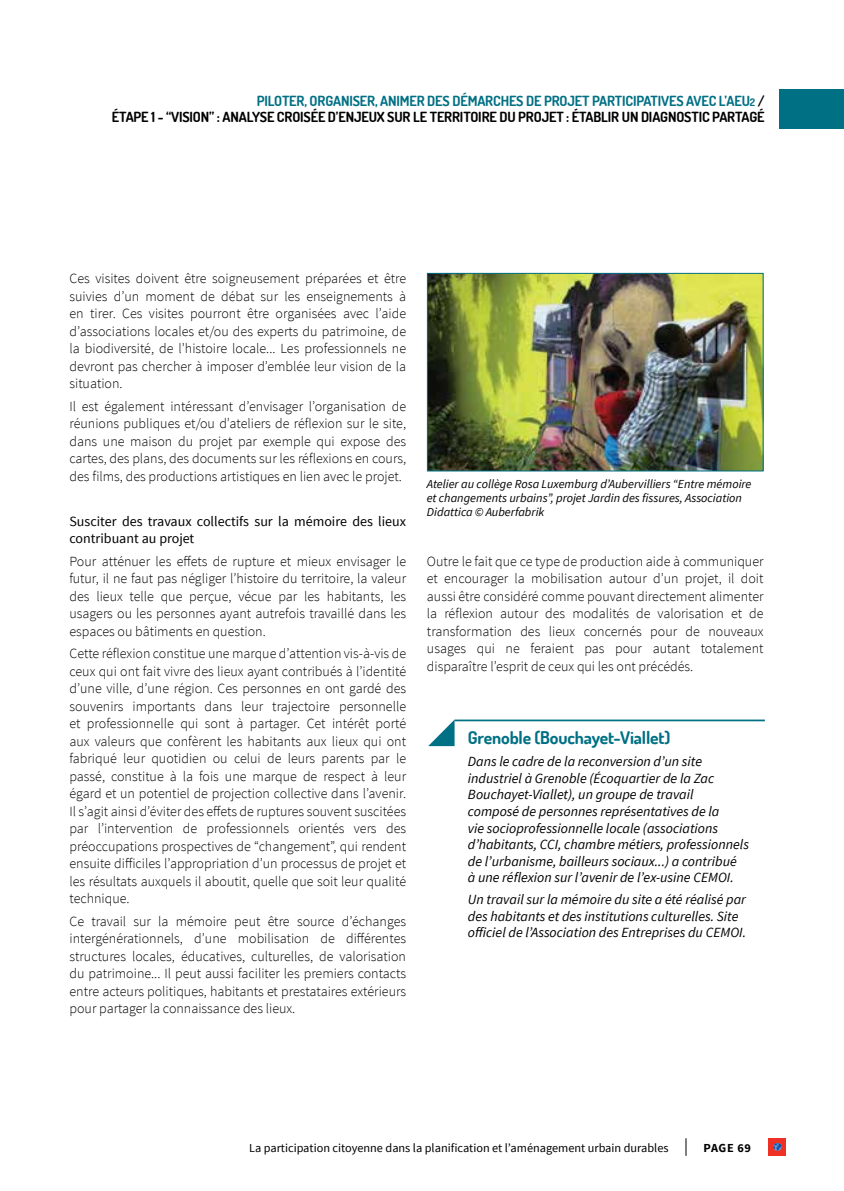
<style>
.page{position:relative;width:844px;height:1191px;background:#fff}
.page>*{position:absolute;margin:0;border:0;box-sizing:border-box;transform-origin:0 0}
.t1{font:700 17.5px "Dosis";letter-spacing:-.01em;color:#007084}
.t2{font:300 14px/17.5px "Source Sans Pro";color:#000;text-align:justify}
.t3{font:italic 14px/16.6px "Source Sans Pro";color:#000}
.t4{font:700 14px/15.8px "Dosis";letter-spacing:-.01em;color:#000;text-align:right}
.t5{font:14px/17.5px "Source Sans Pro";color:#000}
.t6{font:italic 12.25px/14px "Source Sans Pro";color:#000}
.t7{font:12.25px "Source Sans Pro";color:#000}
.t8{font:700 12.25px "Source Sans Pro";letter-spacing:.045em;color:#000}
.s1{color:#007084}
.s2{font-size:10.5px;color:#007084}
</style>
<div class="page">
<svg style="left:685px;top:1138px;width:1px;height:17px"></svg>
<div style="left:768px;top:1138px;width:18px;height:17px;background:#ee3124"></div>
<svg style="left:773px;top:1142px;width:8px;height:9px"></svg>
<div style="left:779px;top:89px;width:64px;height:40px;background:#007084"></div>
<img style="left:429px;top:275px;width:332px;height:194px">
<div style="left:427px;top:273px;width:336px;height:198px;border:1px solid #007084"></div>
<svg style="left:428px;top:720px;width:26px;height:26px"></svg>
<hr style="left:454px;top:719px;width:310px;height:2px;background:#007084">
<p class="t4" style="left:112px;top:93px;width:654px"><span class="s1">PILOTER, ORGANISER, ANIMER DES DÉMARCHES DE PROJET PARTICIPATIVES AVEC L’AEU</span><span class="s2">2</span> /<br>ÉTAPE 1 - “VISION” : ANALYSE CROISÉE D’ENJEUX SUR LE TERRITOIRE DU PROJET : ÉTABLIR UN DIAGNOSTIC PARTAGÉ</p>
<p class="t2" style="left:69px;top:270px;width:338px">Ces visites doivent être soigneusement préparées et être suivies d’un moment de débat sur les enseignements à en tirer. Ces visites pourront être organisées avec l’aide d’associations locales et/ou des experts du patrimoine, de la biodiversité, de l’histoire locale... Les professionnels ne devront pas chercher à imposer d’emblée leur vision de la situation.</p>
<p class="t2" style="left:69px;top:397px;width:338px">Il est également intéressant d’envisager l’organisation de réunions publiques et/ou d’ateliers de réflexion sur le site, dans une maison du projet par exemple qui expose des cartes, des plans, des documents sur les réflexions en cours, des films, des productions artistiques en lien avec le projet.</p>
<p class="t5" style="left:69px;top:513px;width:338px">Susciter des travaux collectifs sur la mémoire des lieux contribuant au projet</p>
<p class="t2" style="left:69px;top:552px;width:338px">Pour atténuer les effets de rupture et mieux envisager le futur, il ne faut pas négliger l’histoire du territoire, la valeur des lieux telle que perçue, vécue par les habitants, les usagers ou les personnes ayant autrefois travaillé dans les espaces ou bâtiments en question.</p>
<p class="t2" style="left:69px;top:645px;width:338px">Cette réflexion constitue une marque d’attention vis-à-vis de ceux qui ont fait vivre des lieux ayant contribués à l’identité d’une ville, d’une région. Ces personnes en ont gardé des souvenirs importants dans leur trajectoire personnelle et professionnelle qui sont à partager. Cet intérêt porté aux valeurs que confèrent les habitants aux lieux qui ont fabriqué leur quotidien ou celui de leurs parents par le passé, constitue à la fois une marque de respect à leur égard et un potentiel de projection collective dans l’avenir.<br>Il s’agit ainsi d’éviter des effets de ruptures souvent suscitées par l’intervention de professionnels orientés vers des préoccupations prospectives de “changement”, qui rendent ensuite difficiles l’appropriation d’un processus de projet et les résultats auxquels il aboutit, quelle que soit leur qualité technique.</p>
<p class="t2" style="left:69px;top:912px;width:338px">Ce travail sur la mémoire peut être source d’échanges intergénérationnels, d’une mobilisation de différentes structures locales, éducatives, culturelles, de valorisation du patrimoine... Il peut aussi faciliter les premiers contacts entre acteurs politiques, habitants et prestataires extérieurs pour partager la connaissance des lieux.</p>
<p class="t6" style="left:427px;top:477px;width:326px">Atelier au collège Rosa Luxemburg d’Aubervilliers “Entre mémoire et changements urbains”, projet Jardin des fissures, Association<br>Didattica © Auberfabrik</p>
<p class="t2" style="left:427px;top:552px;width:338px">Outre le fait que ce type de production aide à communiquer et encourager la mobilisation autour d’un projet, il doit aussi être considéré comme pouvant directement alimenter la réflexion autour des modalités de valorisation et de transformation des lieux concernés pour de nouveaux usages qui ne feraient pas pour autant totalement disparaître l’esprit de ceux qui les ont précédés.</p>
<p class="t1" style="left:468px;top:726px;width:204px">Grenoble (Bouchayet-Viallet)</p>
<p class="t3" style="left:468px;top:753px;width:282px">Dans le cadre de la reconversion d’un site industriel à Grenoble (Écoquartier de la Zac Bouchayet-Viallet), un groupe de travail<br>composé de personnes représentatives de la<br>vie socioprofessionnelle locale (associations d’habitants, CCI, chambre métiers, professionnels de l’urbanisme, bailleurs sociaux...) a contribué<br>à une réflexion sur l’avenir de l’ex-usine CEMOI.</p>
<p class="t3" style="left:468px;top:891px;width:279px">Un travail sur la mémoire du site a été réalisé par des habitants et des institutions culturelles. Site officiel de l’Association des Entreprises du CEMOI.</p>
<p class="t7" style="left:249px;top:1140px;width:421px">La participation citoyenne dans la planification et l’aménagement urbain durables</p>
<p class="t8" style="left:703px;top:1139px;width:49px">PAGE 69</p>
</div>
